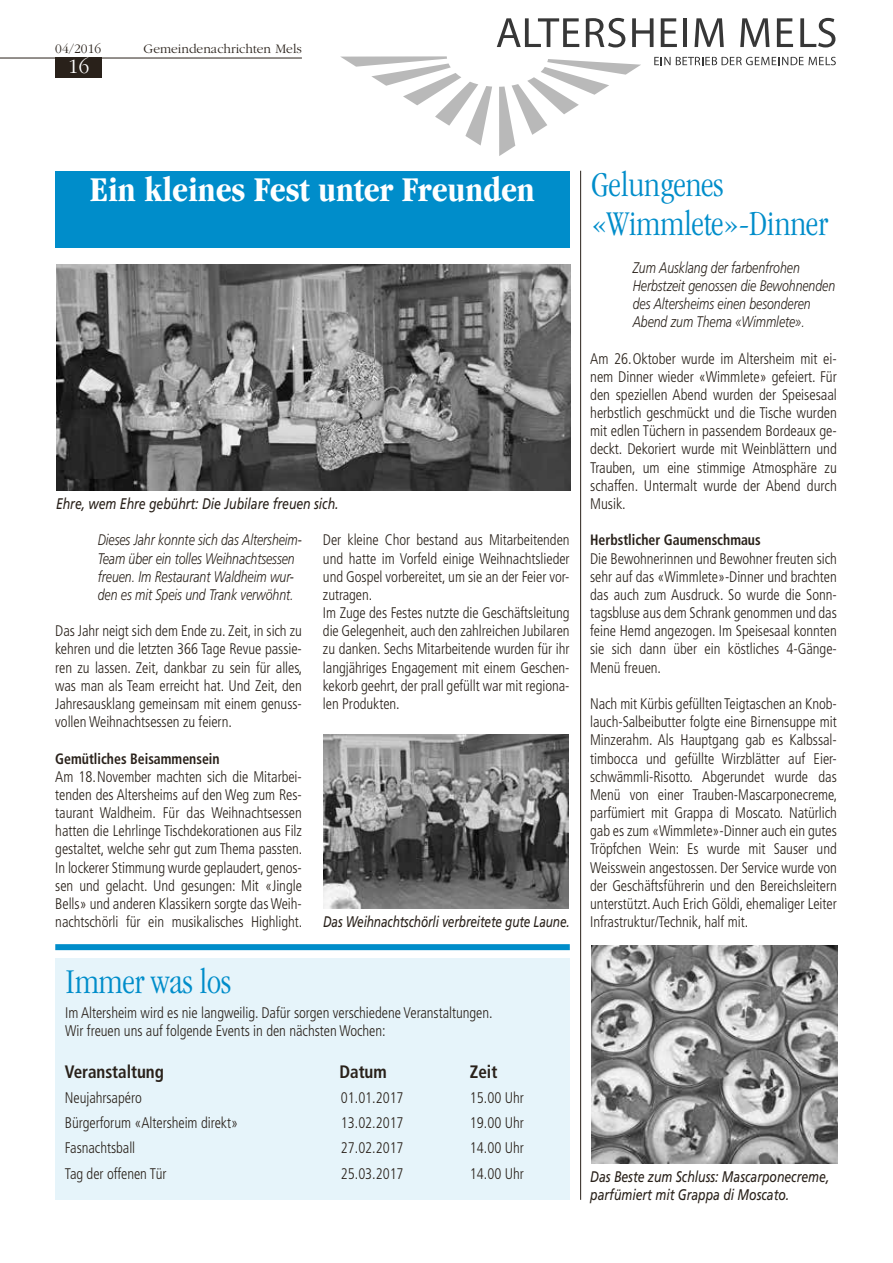
<style>
.page{position:relative;width:893px;height:1263px;background:#fff}
.page>*{position:absolute;margin:0;border:0;box-sizing:border-box;transform-origin:0 0}
.t1{font:300 condensed 36px/39px "Garamond";letter-spacing:-.005em;color:#008dca}
.t2{font:700 condensed 36px "Garamond";letter-spacing:-.005em;color:#fff}
.t3{font:300 21px "Garamond";color:#fff}
.t4{font:700 condensed 18px "Frutiger";letter-spacing:-.005em;color:#29211a;scale:.95 1}
.t5{font:300 condensed 15.3px/18.1px "Frutiger";letter-spacing:-.005em;color:#29211a;text-align:justify;scale:.95 1}
.t6{font:300 condensed 15.3px/18.1px "Frutiger";letter-spacing:-.005em;color:#29211a;text-align:justify;scale:.96 1}
.t7{font:italic 300 15.3px/18.1px "Frutiger";letter-spacing:-.005em;color:#29211a;scale:.8 1}
.t8{font:italic 15.3px/18.1px "Frutiger";letter-spacing:-.005em;color:#29211a;scale:.8 1}
.t9{font:italic 15.3px "Frutiger";letter-spacing:-.005em;color:#29211a;scale:.77 1}
.t10{font:700 condensed 15px "Frutiger";color:#29211a;scale:.92 1}
.t11{font:300 13.5px "Garamond";color:#29211a}
</style>
<div class="page">
<hr style="left:0;top:58px;width:302px;height:1px;background:#29211a">
<div style="left:55px;top:57px;width:47px;height:21px;background:#29211a"></div>
<svg style="left:340px;top:18px;width:496px;height:138px"></svg>
<div style="left:55px;top:171px;width:515px;height:76px;background:#008dca"></div>
<div style="left:55px;top:944px;width:515px;height:6px;background:#008dca"></div>
<img style="left:56px;top:264px;width:514px;height:227px">
<img style="left:323px;top:734px;width:246px;height:175px">
<img style="left:591px;top:945px;width:247px;height:218px">
<div style="left:55px;top:958px;width:515px;height:241px;background:#e6f4fa"></div>
<hr style="left:580px;top:171px;width:1px;height:1029px;background:#29211a">
<p class="t11" style="left:55px;top:41px;width:47px">04/2016</p>
<p class="t11" style="left:143px;top:41px;width:160px">Gemeindenachrichten Mels</p>
<h2 class="t3" style="left:68px;top:56px;width:22px">16</h2>
<h1 class="t2" style="left:90px;top:170px;width:446px">Ein kleines Fest unter Freunden</h1>
<p class="t8" style="left:56px;top:495px;width:355px">Ehre, wem Ehre gebührt: Die Jubilare freuen sich.</p>
<p class="t7" style="left:98px;top:531px;width:257px">Dieses Jahr konnte sich das Altersheim-Team über ein tolles Weihnachtsessen freuen. Im Restaurant Waldheim wur&shy;den es mit Speis und Trank verwöhnt.</p>
<p class="t5" style="left:55px;top:622px;width:262px">Das Jahr neigt sich dem Ende zu. Zeit, in sich zu kehren und die letzten 366 Tage Revue passie&shy;ren zu lassen. Zeit, dankbar zu sein für alles, was man als Team erreicht hat. Und Zeit, den Jahresausklang gemeinsam mit einem genuss&shy;vollen Weihnachtsessen zu feiern.</p>
<p class="t10" style="left:55px;top:749px;width:180px">Gemütliches Beisammensein</p>
<p class="t5" style="left:55px;top:767px;width:262px">Am 18.November machten sich die Mitarbei&shy;tenden des Altersheims auf den Weg zum Res&shy;taurant Waldheim. Für das Weihnachtsessen hatten die Lehrlinge Tischdekorationen aus Filz gestaltet, welche sehr gut zum Thema passten.<br>In lockerer Stimmung wurde geplaudert, genos&shy;sen und gelacht. Und gesungen: Mit «Jingle Bells» und anderen Klassikern sorgte das Weih&shy;nachtschörli für ein musikalisches Highlight.</p>
<p class="t5" style="left:323px;top:531px;width:261px;text-align:left">Der kleine Chor bestand aus Mitarbeitenden und hatte im Vorfeld einige Weihnachtslieder und Gospel vorbereitet, um sie an der Feier vor&shy;zutragen.<br>Im Zuge des Festes nutzte die Geschäftsleitung die Gelegenheit, auch den zahlreichen Jubilaren zu danken. Sechs Mitarbeitende wurden für ihr langjähriges Engagement mit einem Geschen&shy;kekorb geehrt, der prall gefüllt war mit regiona&shy;len Produkten.</p>
<p class="t9" style="left:323px;top:913px;width:322px">Das Weihnachtschörli verbreitete gute Laune.</p>
<h1 class="t1" style="left:65px;top:963px;width:167px">Immer was los</h1>
<p class="t5" style="left:65px;top:1004px;width:451px">Im Altersheim wird es nie langweilig. Dafür sorgen verschiedene Veranstaltungen.<br>Wir freuen uns auf folgende Events in den nächsten Wochen:</p>
<p class="t4" style="left:65px;top:1061px;width:106px">Veranstaltung</p>
<p class="t4" style="left:339px;top:1061px;width:51px">Datum</p>
<p class="t4" style="left:470px;top:1061px;width:30px">Zeit</p>
<p class="t5" style="left:65px;top:1089px;width:82px">Neujahrsapéro</p>
<p class="t5" style="left:341px;top:1089px;width:68px">01.01.2017</p>
<p class="t5" style="left:470px;top:1089px;width:58px">15.00 Uhr</p>
<p class="t5" style="left:65px;top:1114px;width:184px">Bürgerforum «Altersheim direkt»</p>
<p class="t5" style="left:341px;top:1114px;width:68px">13.02.2017</p>
<p class="t5" style="left:470px;top:1114px;width:58px">19.00 Uhr</p>
<p class="t5" style="left:65px;top:1139px;width:76px">Fasnachtsball</p>
<p class="t5" style="left:341px;top:1139px;width:68px">27.02.2017</p>
<p class="t5" style="left:470px;top:1139px;width:58px">14.00 Uhr</p>
<p class="t5" style="left:65px;top:1164px;width:109px">Tag der offenen Tür</p>
<p class="t5" style="left:341px;top:1164px;width:68px">25.03.2017</p>
<p class="t5" style="left:470px;top:1164px;width:58px">14.00 Uhr</p>
<h1 class="t1" style="left:591px;top:165px;width:239px">Gelungenes «Wimmlete»-Dinner</h1>
<p class="t7" style="left:633px;top:258px;width:255px">Zum Ausklang der farbenfrohen<br>Herbstzeit genossen die Bewohnenden des Altersheims einen besonderen<br>Abend zum Thema «Wimmlete».</p>
<p class="t6" style="left:590px;top:349px;width:258px">Am 26.Oktober wurde im Altersheim mit ei&shy;nem Dinner wieder «Wimmlete» gefeiert. Für den speziellen Abend wurden der Speisesaal herbstlich geschmückt und die Tische wurden mit edlen Tüchern in passendem Bordeaux ge&shy;deckt. Dekoriert wurde mit Weinblättern und Trauben, um eine stimmige Atmosphäre zu schaffen. Untermalt wurde der Abend durch Musik.</p>
<p class="t10" style="left:590px;top:531px;width:187px">Herbstlicher Gaumenschmaus</p>
<p class="t5" style="left:590px;top:549px;width:261px">Die Bewohnerinnen und Bewohner freuten sich sehr auf das «Wimmlete»-Dinner und brachten das auch zum Ausdruck. So wurde die Sonn&shy;tagsbluse aus dem Schrank genommen und das feine Hemd angezogen. Im Speisesaal konnten sie sich dann über ein köstliches 4-Gänge-Menü freuen.</p>
<p class="t5" style="left:590px;top:695px;width:262px">Nach mit Kürbis gefüllten Teigtaschen an Knob&shy;lauch-Salbeibutter folgte eine Birnensuppe mit Minzerahm. Als Hauptgang gab es Kalbssal&shy;timbocca und gefüllte Wirzblätter auf Eier&shy;schwämmli-Risotto. Abgerundet wurde das Menü von einer Trauben-Mascarponecreme, parfümiert mit Grappa di Moscato. Natürlich gab es zum «Wimmlete»-Dinner auch ein gutes Tröpfchen Wein: Es wurde mit Sauser und Weisswein angestossen. Der Service wurde von der Geschäftsführerin und den Bereichsleitern unterstützt. Auch Erich Göldi, ehemaliger Leiter Infrastruktur/Technik, half mit.</p>
<p class="t8" style="left:590px;top:1167px;width:300px">Das Beste zum Schluss: Mascarponecreme, parfümiert mit Grappa di Moscato.</p>
</div>
